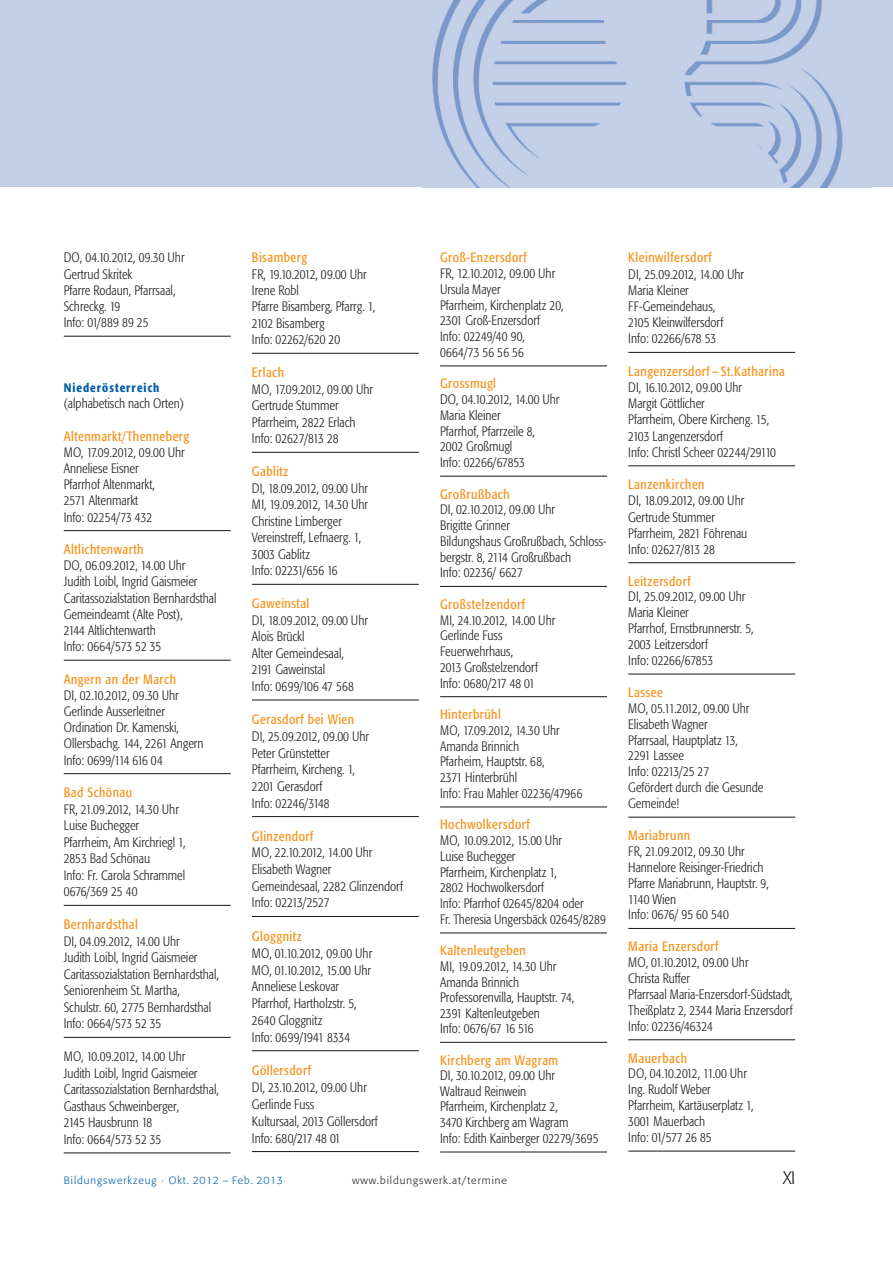
<style>
.page{position:relative;width:893px;height:1263px;background:#fff}
.page>*{position:absolute;margin:0;border:0;box-sizing:border-box;transform-origin:0 0}
.t1{font:300 18px "Formata";color:#231f20}
.t2{font:300 condensed 13.5px/15.8px "Formata";color:#231f20}
.t3{font:condensed 13.5px "Formata";letter-spacing:.035em;color:#f7931d}
.t4{font:500 condensed 12.3px "Formata";letter-spacing:.08em;color:#015da4}
.t5{font:300 10.5px "Formata";letter-spacing:.09em;color:#015da4}
.t6{font:300 10.5px "Formata";letter-spacing:.095em;color:#231f20}
</style>
<div class="page">
<hr style="left:64px;top:336px;width:167px;height:1px;background:#231f20">
<hr style="left:64px;top:530px;width:167px;height:1px;background:#231f20">
<hr style="left:64px;top:660px;width:167px;height:1px;background:#231f20">
<hr style="left:64px;top:773px;width:167px;height:1px;background:#231f20">
<hr style="left:64px;top:905px;width:167px;height:1px;background:#231f20">
<hr style="left:64px;top:1037px;width:167px;height:1px;background:#231f20">
<hr style="left:64px;top:1152px;width:167px;height:1px;background:#231f20">
<hr style="left:252px;top:353px;width:167px;height:1px;background:#231f20">
<hr style="left:252px;top:452px;width:167px;height:1px;background:#231f20">
<hr style="left:252px;top:584px;width:167px;height:1px;background:#231f20">
<hr style="left:252px;top:699px;width:167px;height:1px;background:#231f20">
<hr style="left:252px;top:816px;width:167px;height:1px;background:#231f20">
<hr style="left:252px;top:916px;width:167px;height:1px;background:#231f20">
<hr style="left:252px;top:1050px;width:167px;height:1px;background:#231f20">
<hr style="left:252px;top:1151px;width:167px;height:1px;background:#231f20">
<hr style="left:440px;top:365px;width:167px;height:1px;background:#231f20">
<hr style="left:440px;top:476px;width:167px;height:1px;background:#231f20">
<hr style="left:440px;top:586px;width:167px;height:1px;background:#231f20">
<hr style="left:440px;top:696px;width:167px;height:1px;background:#231f20">
<hr style="left:440px;top:806px;width:167px;height:1px;background:#231f20">
<hr style="left:440px;top:932px;width:167px;height:1px;background:#231f20">
<hr style="left:440px;top:1042px;width:167px;height:1px;background:#231f20">
<hr style="left:440px;top:1151px;width:167px;height:1px;background:#231f20">
<hr style="left:628px;top:352px;width:167px;height:1px;background:#231f20">
<hr style="left:628px;top:465px;width:167px;height:1px;background:#231f20">
<hr style="left:628px;top:562px;width:167px;height:1px;background:#231f20">
<hr style="left:628px;top:673px;width:167px;height:1px;background:#231f20">
<hr style="left:628px;top:817px;width:167px;height:1px;background:#231f20">
<hr style="left:628px;top:928px;width:167px;height:1px;background:#231f20">
<hr style="left:628px;top:1039px;width:167px;height:1px;background:#231f20">
<hr style="left:628px;top:1150px;width:167px;height:1px;background:#231f20">
<div style="left:0;top:0;width:893px;height:187px;background:#c3cee7"></div>
<img style="left:432px;top:0;width:411px;height:187px">
<p class="t2" style="left:64px;top:251px;width:122px;line-height:16.2px">DO, 04.10.2012, 09.30 Uhr<br>Gertrud Skritek<br>Pfarre Rodaun, Pfarrsaal,<br>Schreckg. 19<br>Info: 01/889 89 25</p>
<p class="t4" style="left:64px;top:383px;width:97px">Niederösterreich</p>
<p class="t2" style="left:64px;top:397px;width:122px">(alphabetisch nach Orten)</p>
<p class="t3" style="left:64px;top:430px;width:127px">Altenmarkt/Thenneberg</p>
<p class="t2" style="left:64px;top:445px;width:123px;line-height:16.2px">MO, 17.09.2012, 09.00 Uhr<br>Anneliese Eisner<br>Pfarrhof Altenmarkt,<br>2571 Altenmarkt<br>Info: 02254/73 432</p>
<p class="t3" style="left:64px;top:543px;width:81px">Altlichtenwarth</p>
<p class="t2" style="left:64px;top:558px;width:154px;line-height:16.2px">DO, 06.09.2012, 14.00 Uhr<br>Judith Loibl, Ingrid Gaismeier<br>Caritassozialstation Bernhardsthal<br>Gemeindeamt (Alte Post),<br>2144 Altlichtenwarth<br>Info: 0664/573 52 35</p>
<p class="t3" style="left:64px;top:673px;width:114px">Angern an der March</p>
<p class="t2" style="left:64px;top:688px;width:141px;line-height:16.2px">DI, 02.10.2012, 09.30 Uhr<br>Gerlinde Ausserleitner<br>Ordination Dr. Kamenski,<br>Ollersbachg. 144, 2261 Angern<br>Info: 0699/114 616 04</p>
<p class="t3" style="left:64px;top:787px;width:70px">Bad Schönau</p>
<p class="t2" style="left:64px;top:802px;width:123px;line-height:16.5px">FR, 21.09.2012, 14.30 Uhr<br>Luise Buchegger<br>Pfarrheim, Am Kirchriegl 1,<br>2853 Bad Schönau<br>Info: Fr. Carola Schrammel<br>0676/369 25 40</p>
<p class="t3" style="left:64px;top:919px;width:76px">Bernhardsthal</p>
<p class="t2" style="left:64px;top:934px;width:157px;line-height:16.5px">DI, 04.09.2012, 14.00 Uhr<br>Judith Loibl, Ingrid Gaismeier<br>Caritassozialstation Bernhardsthal,<br>Seniorenheim St. Martha,<br>Schulstr. 60, 2775 Bernhardsthal<br>Info: 0664/573 52 35</p>
<p class="t2" style="left:64px;top:1049px;width:157px;line-height:16.5px">MO, 10.09.2012, 14.00 Uhr<br>Judith Loibl, Ingrid Gaismeier<br>Caritassozialstation Bernhardsthal,<br>Gasthaus Schweinberger,<br>2145 Hausbrunn 18<br>Info: 0664/573 52 35</p>
<p class="t3" style="left:252px;top:252px;width:57px">Bisamberg</p>
<p class="t2" style="left:252px;top:267px;width:125px;line-height:16.4px">FR, 19.10.2012, 09.00 Uhr<br>Irene Robl<br>Pfarre Bisamberg, Pfarrg. 1,<br>2102 Bisamberg<br>Info: 02262/620 20</p>
<p class="t3" style="left:252px;top:367px;width:34px">Erlach</p>
<p class="t2" style="left:252px;top:382px;width:123px;line-height:16.5px">MO, 17.09.2012, 09.00 Uhr<br>Gertrude Stummer<br>Pfarrheim, 2822 Erlach<br>Info: 02627/813 28</p>
<p class="t3" style="left:252px;top:466px;width:38px">Gablitz</p>
<p class="t2" style="left:252px;top:481px;width:118px;line-height:16.5px">DI, 18.09.2012, 09.00 Uhr<br>MI, 19.09.2012, 14.30 Uhr<br>Christine Limberger<br>Vereinstreff, Lefnaerg. 1,<br>3003 Gablitz<br>Info: 02231/656 16</p>
<p class="t3" style="left:252px;top:598px;width:59px">Gaweinstal</p>
<p class="t2" style="left:252px;top:613px;width:118px;line-height:16.5px">DI, 18.09.2012, 09.00 Uhr<br>Alois Brückl<br>Alter Gemeindesaal,<br>2191 Gaweinstal<br>Info: 0699/106 47 568</p>
<p class="t3" style="left:252px;top:714px;width:104px">Gerasdorf bei Wien</p>
<p class="t2" style="left:252px;top:729px;width:119px;line-height:16.6px">DI, 25.09.2012, 09.00 Uhr<br>Peter Grünstetter<br>Pfarrheim, Kircheng. 1,<br>2201 Gerasdorf<br>Info: 02246/3148</p>
<p class="t3" style="left:252px;top:830px;width:63px">Glinzendorf</p>
<p class="t2" style="left:252px;top:845px;width:153px;line-height:16.6px">MO, 22.10.2012, 14.00 Uhr<br>Elisabeth Wagner<br>Gemeindesaal, 2282 Glinzendorf<br>Info: 02213/2527</p>
<p class="t3" style="left:252px;top:930px;width:51px">Gloggnitz</p>
<p class="t2" style="left:252px;top:946px;width:122px;line-height:16.8px">MO, 01.10.2012, 09.00 Uhr<br>MO, 01.10.2012, 15.00 Uhr<br>Anneliese Leskovar<br>Pfarrhof, Hartholzstr. 5,<br>2640 Gloggnitz<br>Info: 0699/1941 8334</p>
<p class="t3" style="left:252px;top:1065px;width:61px">Göllersdorf</p>
<p class="t2" style="left:252px;top:1080px;width:128px;line-height:16.8px">DI, 23.10.2012, 09.00 Uhr<br>Gerlinde Fuss<br>Kultursaal, 2013 Göllersdorf<br>Info: 680/217 48 01</p>
<p class="t3" style="left:440px;top:252px;width:88px">Groß-Enzersdorf</p>
<p class="t2" style="left:440px;top:267px;width:125px">FR, 12.10.2012, 09.00 Uhr<br>Ursula Mayer<br>Pfarrheim, Kirchenplatz 20,<br>2301 Groß-Enzersdorf<br>Info: 02249/40 90,<br>0664/73 56 56 56</p>
<p class="t3" style="left:440px;top:378px;width:57px">Grossmugl</p>
<p class="t2" style="left:440px;top:393px;width:121px">DO, 04.10.2012, 14.00 Uhr<br>Maria Kleiner<br>Pfarrhof, Pfarrzeile 8,<br>2002 Großmugl<br>Info: 02266/67853</p>
<p class="t3" style="left:440px;top:488px;width:71px">Großrußbach</p>
<p class="t2" style="left:440px;top:503px;width:168px">DI, 02.10.2012, 09.00 Uhr<br>Brigitte Grinner<br>Bildungshaus Großrußbach, Schloss&shy;bergstr. 8, 2114 Großrußbach<br>Info: 02236/ 6627</p>
<p class="t3" style="left:440px;top:598px;width:86px">Großstelzendorf</p>
<p class="t2" style="left:440px;top:613px;width:117px">MI, 24.10.2012, 14.00 Uhr<br>Gerlinde Fuss<br>Feuerwehrhaus,<br>2013 Großstelzendorf<br>Info: 0680/217 48 01</p>
<p class="t3" style="left:440px;top:709px;width:62px">Hinterbrühl</p>
<p class="t2" style="left:440px;top:723px;width:144px">MO, 17.09.2012, 14.30 Uhr<br>Amanda Brinnich<br>Pfarheim, Hauptstr. 68,<br>2371 Hinterbrühl<br>Info: Frau Mahler 02236/47966</p>
<p class="t3" style="left:440px;top:819px;width:91px">Hochwolkersdorf</p>
<p class="t2" style="left:440px;top:834px;width:167px">MO, 10.09.2012, 15.00 Uhr<br>Luise Buchegger<br>Pfarrheim, Kirchenplatz 1,<br>2802 Hochwolkersdorf<br>Info: Pfarrhof 02645/8204 oder<br>Fr. Theresia Ungersbäck 02645/8289</p>
<p class="t3" style="left:440px;top:945px;width:87px">Kaltenleutgeben</p>
<p class="t2" style="left:440px;top:959px;width:136px">MI, 19.09.2012, 14.30 Uhr<br>Amanda Brinnich<br>Professorenvilla, Hauptstr. 74,<br>2391 Kaltenleutgeben<br>Info: 0676/67 16 516</p>
<p class="t3" style="left:440px;top:1054px;width:120px">Kirchberg am Wagram</p>
<p class="t2" style="left:440px;top:1068px;width:160px">DI, 30.10.2012, 09.00 Uhr<br>Waltraud Reinwein<br>Pfarrheim, Kirchenplatz 2,<br>3470 Kirchberg am Wagram<br>Info: Edith Kainberger 02279/3695</p>
<p class="t3" style="left:628px;top:252px;width:85px">Kleinwilfersdorf</p>
<p class="t2" style="left:628px;top:267px;width:117px;line-height:16.2px">DI, 25.09.2012, 14.00 Uhr<br>Maria Kleiner<br>FF-Gemeindehaus,<br>2105 Kleinwilfersdorf<br>Info: 02266/678 53</p>
<p class="t3" style="left:628px;top:365px;width:158px">Langenzersdorf – St.Katharina</p>
<p class="t2" style="left:628px;top:380px;width:149px;line-height:16.2px">DI, 16.10.2012, 09.00 Uhr<br>Margit Göttlicher<br>Pfarrheim, Obere Kircheng. 15,<br>2103 Langenzersdorf<br>Info: Christl Scheer 02244/29110</p>
<p class="t3" style="left:628px;top:479px;width:78px">Lanzenkirchen</p>
<p class="t2" style="left:628px;top:494px;width:121px">DI, 18.09.2012, 09.00 Uhr<br>Gertrude Stummer<br>Pfarrheim, 2821 Föhrenau<br>Info: 02627/813 28</p>
<p class="t3" style="left:628px;top:575px;width:64px">Leitzersdorf</p>
<p class="t2" style="left:628px;top:590px;width:127px">DI, 25.09.2012, 09.00 Uhr<br>Maria Kleiner<br>Pfarrhof, Ernstbrunnerstr. 5,<br>2003 Leitzersdorf<br>Info: 02266/67853</p>
<p class="t3" style="left:628px;top:686px;width:36px">Lassee</p>
<p class="t2" style="left:628px;top:701px;width:137px">MO, 05.11.2012, 09.00 Uhr<br>Elisabeth Wagner<br>Pfarrsaal, Hauptplatz 13,<br>2291 Lassee<br>Info: 02213/25 27<br>Gefördert durch die Gesunde<br>Gemeinde!</p>
<p class="t3" style="left:628px;top:829px;width:63px">Mariabrunn</p>
<p class="t2" style="left:628px;top:844px;width:142px">FR, 21.09.2012, 09.30 Uhr<br>Hannelore Reisinger-Friedrich<br>Pfarre Mariabrunn, Hauptstr. 9,<br>1140 Wien<br>Info: 0676/ 95 60 540</p>
<p class="t3" style="left:628px;top:941px;width:92px">Maria Enzersdorf</p>
<p class="t2" style="left:628px;top:955px;width:166px">MO, 01.10.2012, 09.00 Uhr<br>Christa Ruffer<br>Pfarrsaal Maria-Enzersdorf-Südstadt,<br>Theißplatz 2, 2344 Maria Enzersdorf<br>Info: 02236/46324</p>
<p class="t3" style="left:628px;top:1052px;width:60px">Mauerbach</p>
<p class="t2" style="left:628px;top:1067px;width:127px">DO, 04.10.2012, 11.00 Uhr<br>Ing. Rudolf Weber<br>Pfarrheim, Kartäuserplatz 1,<br>3001 Mauerbach<br>Info: 01/577 26 85</p>
<p class="t5" style="left:64px;top:1176px;width:220px">Bildungswerkzeug · Okt. 2012 – Feb. 2013</p>
<p class="t6" style="left:352px;top:1176px;width:156px">www.bildungswerk.at/termine</p>
<h1 class="t1" style="left:783px;top:1170px;width:14px">XI</h1>
</div>
